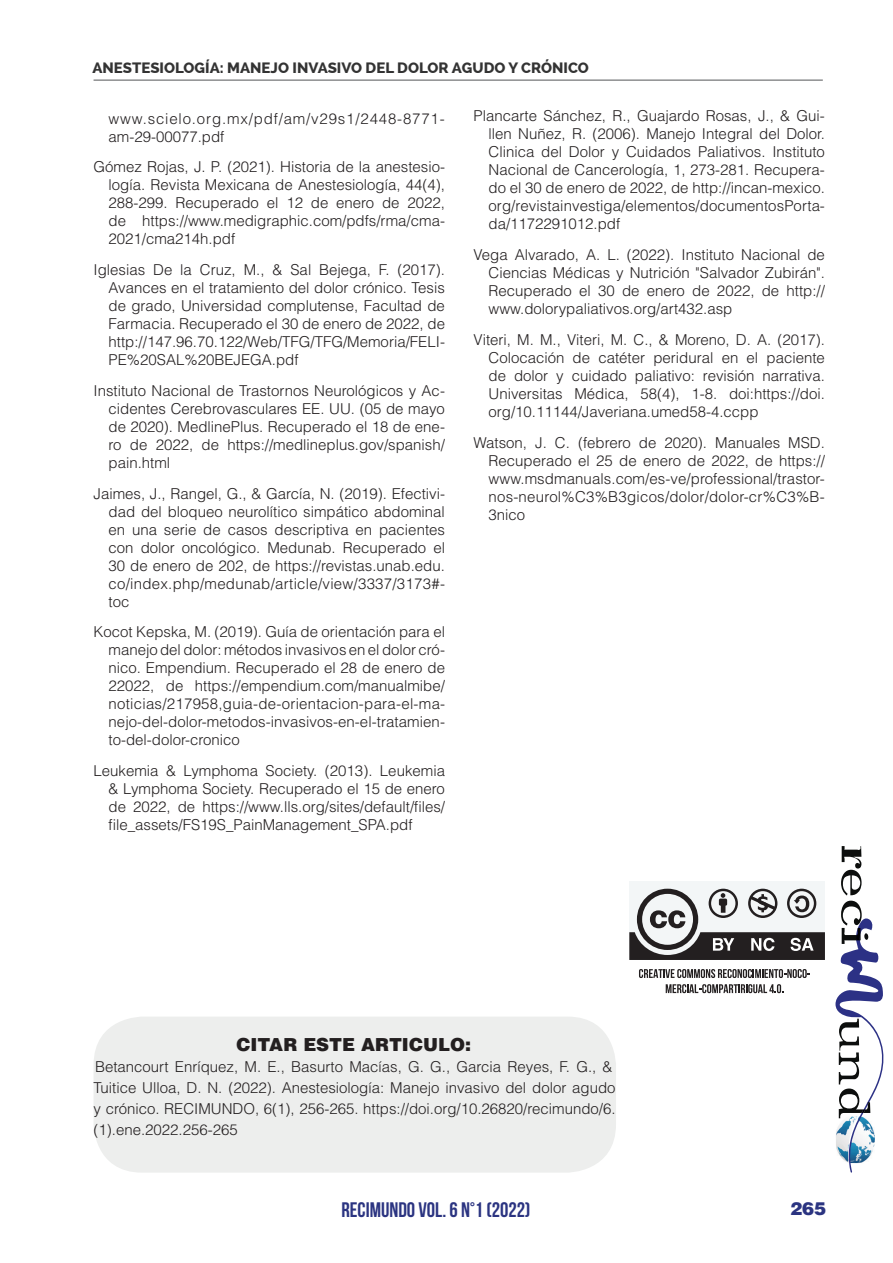
<style>
.page{position:relative;width:893px;height:1263px;background:#fff}
.page>*{position:absolute;margin:0;border:0;box-sizing:border-box;transform-origin:0 0}
.t1{font:700 21px "Bebas Neue";color:#2b3481}
.t2{font:900 18px "Helvetica LT Std";color:#231f20}
.t3{font:900 18px "Helvetica LT Std";color:#2b3481}
.t4{font:300 15px/18px "Helvetica LT Std";color:#231f20;text-align:justify}
.t5{font:300 15px/18px "Helvetica LT Std";letter-spacing:.055em;color:#231f20}
.t6{font:800 15px "Raleway";color:#333}
</style>
<div class="page">
<hr style="left:94px;top:80px;width:729px;height:1px;background:#545557">
<svg style="left:841px;top:846px;width:20px;height:49px"></svg>
<svg style="left:835px;top:901px;width:49px;height:272px"></svg>
<svg style="left:639px;top:969px;width:171px;height:9px"></svg>
<svg style="left:666px;top:984px;width:117px;height:9px"></svg>
<div style="left:629px;top:881px;width:196px;height:79px;background:#f3f6f7"></div>
<svg style="left:629px;top:889px;width:196px;height:71px"></svg>
<div style="left:94px;top:1016px;width:522px;height:156px;background:#edeeed;border-radius:49px"></div>
<p class="t6" style="left:92px;top:59px;width:498px">ANESTESIOLOGÍA: MANEJO INVASIVO DEL DOLOR AGUDO Y CRÓNICO</p>
<p class="t5" style="left:109px;top:109px;width:338px">www.scielo.org.mx/pdf/am/v29s1/2448-8771- am-29-00077.pdf</p>
<p class="t4" style="left:109px;top:158px;width:338px;text-indent:-15px">Gómez Rojas, J. P. (2021). Historia de la anestesio&shy;logía. Revista Mexicana de Anestesiología, 44(4), 288-299. Recuperado el 12 de enero de 2022, de https://www.medigraphic.com/pdfs/rma/cma-2021/cma214h.pdf</p>
<p class="t4" style="left:109px;top:261px;width:338px;text-indent:-15px">Iglesias De la Cruz, M., &amp; Sal Bejega, F. (2017).<br>Avances en el tratamiento del dolor crónico. Tesis de grado, Universidad complutense, Facultad de Farmacia. Recuperado el 30 de enero de 2022, de http://147.96.70.122/Web/TFG/TFG/Memoria/FELI-PE%20SAL%20BEJEGA.pdf</p>
<p class="t4" style="left:109px;top:381px;width:338px;text-indent:-15px">Instituto Nacional de Trastornos Neurológicos y Ac&shy;cidentes Cerebrovasculares EE. UU. (05 de mayo de 2020). MedlinePlus. Recuperado el 18 de ene&shy;ro de 2022, de https://medlineplus.gov/spanish/ pain.html</p>
<p class="t4" style="left:109px;top:484px;width:338px;text-indent:-15px">Jaimes, J., Rangel, G., &amp; García, N. (2019). Efectivi&shy;dad del bloqueo neurolítico simpático abdominal en una serie de casos descriptiva en pacientes con dolor oncológico. Medunab. Recuperado el 30 de enero de 202, de https://revistas.unab.edu. co/index.php/medunab/article/view/3337/3173#- toc</p>
<p class="t4" style="left:109px;top:623px;width:338px;text-indent:-15px">Kocot Kepska, M. (2019). Guía de orientación para el manejo del dolor: métodos invasivos en el dolor cró&shy;nico. Empendium. Recuperado el 28 de enero de 22022, de https://empendium.com/manualmibe/ noticias/217958,guia-de-orientacion-para-el-ma&shy;nejo-del-dolor-metodos-invasivos-en-el-tratamien&shy;to-del-dolor-cronico</p>
<p class="t4" style="left:109px;top:762px;width:338px;text-indent:-15px">Leukemia &amp; Lymphoma Society. (2013). Leukemia &amp; Lymphoma Society. Recuperado el 15 de enero de 2022, de https://www.lls.org/sites/default/files/ file_assets/FS19S_PainManagement_SPA.pdf</p>
<p class="t4" style="left:488px;top:107px;width:338px;text-indent:-15px">Plancarte Sánchez, R., Guajardo Rosas, J., &amp; Gui&shy;llen Nuñez, R. (2006). Manejo Integral del Dolor.<br>Clinica del Dolor y Cuidados Paliativos. Instituto Nacional de Cancerología, 1, 273-281. Recupera&shy;do el 30 de enero de 2022, de http://incan-mexico. org/revistainvestiga/elementos/documentosPorta&shy;da/1172291012.pdf</p>
<p class="t4" style="left:488px;top:246px;width:338px;text-indent:-15px">Vega Alvarado, A. L. (2022). Instituto Nacional de Ciencias Médicas y Nutrición "Salvador Zubirán".<br>Recuperado el 30 de enero de 2022, de http:// www.dolorypaliativos.org/art432.asp</p>
<p class="t4" style="left:488px;top:330px;width:338px;text-indent:-15px">Viteri, M. M., Viteri, M. C., &amp; Moreno, D. A. (2017).<br>Colocación de catéter peridural en el paciente de dolor y cuidado paliativo: revisión narrativa.<br>Universitas Médica, 58(4), 1-8. doi:https://doi. org/10.11144/Javeriana.umed58-4.ccpp</p>
<p class="t4" style="left:488px;top:433px;width:338px;text-indent:-15px">Watson, J. C. (febrero de 2020). Manuales MSD.<br>Recuperado el 25 de enero de 2022, de https:// www.msdmanuals.com/es-ve/professional/trastor&shy;nos-neurol%C3%B3gicos/dolor/dolor-cr%C3%B-3nico</p>
<p class="t2" style="left:237px;top:1033px;width:236px">CITAR ESTE ARTICULO:</p>
<p class="t4" style="left:94px;top:1056px;width:524px;line-height:21px;text-align:left">Betancourt Enríquez, M. E., Basurto Macías, G. G., Garcia Reyes, F. G., &amp; Tuitice Ulloa, D. N. (2022). Anestesiología: Manejo invasivo del dolor agudo y crónico. RECIMUNDO, 6(1), 256-265. https://doi.org/10.26820/recimundo/6. (1).ene.2022.256-265</p>
<h1 class="t1" style="left:341px;top:1198px;width:190px">RECIMUNDO VOL. 6 N°1 (2022)</h1>
<p class="t3" style="left:790px;top:1197px;width:38px">265</p>
</div>
